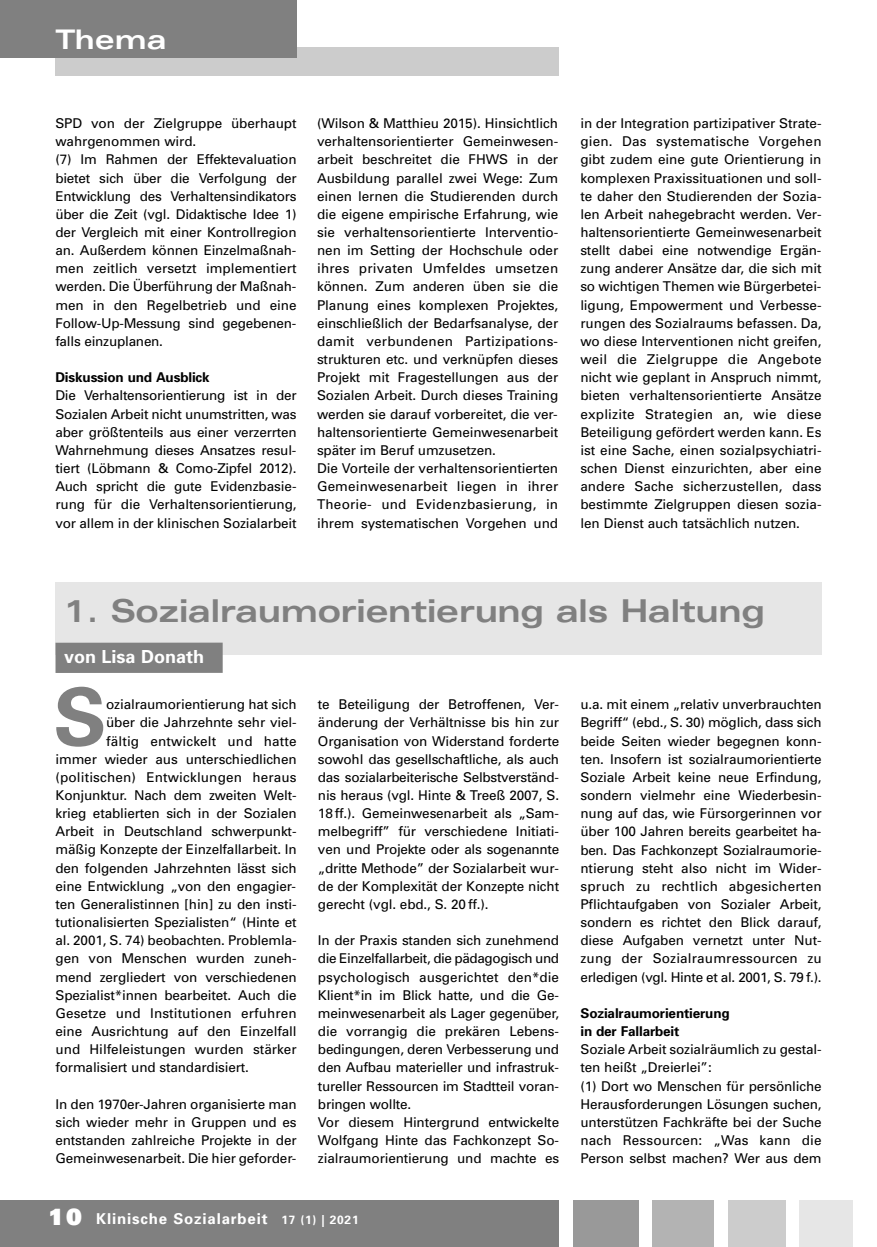
<style>
.page{position:relative;width:877px;height:1247px;background:#fff}
.page>*{position:absolute;margin:0;border:0;box-sizing:border-box;transform-origin:0 0}
.t1{font:700 79.8px "Univers";color:#808080}
.t2{font:700 expanded 31.5px "Univers";letter-spacing:-.015em;color:#808080}
.t3{font:700 expanded 27px "Univers";color:#fff}
.t4{font:700 18px "Univers";color:#fff}
.t5{font:700 15px "Univers";letter-spacing:.055em;color:#fff}
.t6{font:13.5px/18.1px "Univers";letter-spacing:-.01em;color:#000;text-align:justify}
.t7{font:13.5px "Univers";letter-spacing:.01em;color:#000}
.t8{font:700 13.5px/18.1px "Univers";letter-spacing:-.01em;color:#000}
.s1{font-weight:900;font-size:22.5px}
.s2{font-size:12px}
</style>
<div class="page">
<div style="left:55px;top:47px;width:503px;height:29px;background:#ccc"></div>
<div style="left:0;top:0;width:296px;height:58px;background:#808080"></div>
<div style="left:0;top:1199px;width:558px;height:47px;background:#808080"></div>
<div style="left:798px;top:1199px;width:53px;height:47px;background:#e6e6e6"></div>
<div style="left:727px;top:1199px;width:58px;height:47px;background:#ccc"></div>
<div style="left:652px;top:1199px;width:61px;height:47px;background:#b3b3b3"></div>
<div style="left:572px;top:1199px;width:66px;height:47px;background:#999"></div>
<div style="left:55px;top:582px;width:766px;height:72px;background:#e6e6e6"></div>
<div style="left:55px;top:642px;width:167px;height:31px;background:#808080"></div>
<h3 class="t3" style="left:55px;top:29px;width:113px">Thema</h3>
<p class="t6" style="left:55px;top:115px;width:242px;text-align:left">SPD von der Zielgruppe überhaupt wahrgenommen wird.<br>(7) Im Rahmen der Effektevaluation bie tet sich über die Verfolgung der Entwicklung des Verhaltensindikators über die Zeit (vgl. Didaktische Idee 1) der Vergleich mit einer Kontrollregion an. Außerdem können Einzelmaß nah - men zeitlich versetzt implementiert werden. Die Überführung der Maß nah - men in den Regelbetrieb und eine Follow-Up-Messung sind gegebenen&shy;falls einzuplanen.</p>
<p class="t8" style="left:55px;top:369px;width:156px">Diskussion und Ausblick</p>
<p class="t6" style="left:55px;top:388px;width:242px">Die Verhaltensorientierung ist in der Sozialen Arbeit nicht unumstritten, was aber größtenteils aus einer verzerrten Wahrnehmung dieses An sat zes resul&shy;tiert (Löbmann &amp; Como-Zip fel 2012).<br>Auch spricht die gute Evidenz basie - rung für die Verhaltens orientierung, vor allem in der klinischen Sozialarbeit</p>
<p class="t6" style="left:317px;top:115px;width:242px;text-align:left">(Wilson &amp; Mat thieu 2015). Hinsichtlich verhaltensorientierter Ge mein wesen - arbeit beschreitet die FHWS in der Ausbildung parallel zwei Wege: Zum einen lernen die Stu die renden durch die eigene empirische Erfahrung, wie sie verhaltensorientierte Inter ven tio - nen im Setting der Hoch schule oder ihres privaten Umfeldes umsetzen können. Zum anderen üben sie die Planung eines komplexen Pro jektes, einschließlich der Bedarfs ana lyse, der damit verbundenen Partizi pations - struk turen etc. und verknüpfen dieses Projekt mit Fragestellungen aus der Sozialen Arbeit. Durch dieses Training werden sie darauf vorbereitet, die ver&shy;haltensorientierte Gemein we sen arbeit später im Beruf umzusetzen.<br>Die Vorteile der verhaltensorientierten Gemeinwesenarbeit liegen in ihrer Theorie- und Evidenzbasierung, in ihrem systematischen Vorgehen und</p>
<p class="t6" style="left:580px;top:115px;width:242px">in der Integration partizipativer Stra te - gien. Das systematische Vorgehen gibt zu dem eine gute Orientierung in kom ple xen Praxissituationen und soll&shy;te daher den Studierenden der So zia - len Arbeit nahegebracht werden. Ver - hal tensorientierte Gemein wesenar beit stellt dabei eine notwendige Ergän - zung anderer Ansätze dar, die sich mit so wichtigen Themen wie Bürger be tei - ligung, Empowerment und Ver bes se - rungen des Sozialraums befassen. Da, wo diese Interventionen nicht grei fen, weil die Zielgruppe die An gebote nicht wie geplant in Anspruch nimmt, bieten verhaltensorientierte An sätze explizite Strategien an, wie diese Beteiligung gefördert werden kann. Es ist eine Sache, einen sozialpsychiatri&shy;schen Dienst einzurichten, aber eine andere Sache sicherzustellen, dass bestimmte Zielgruppen diesen sozia&shy;len Dienst auch tatsächlich nutzen.</p>
<h2 class="t2" style="left:64px;top:599px;width:701px">1. Sozialraumorientierung als Haltung</h2>
<h3 class="t4" style="left:64px;top:649px;width:142px">von Lisa Donath</h3>
<h1 class="t1" style="left:53px;top:687px;width:55px">S</h1>
<p class="t6" style="left:106px;top:696px;width:192px">ozialraumorientierung hat sich</p>
<p class="t6" style="left:106px;top:714px;width:192px">über die Jahrzehnte sehr viel -</p>
<p class="t7" style="left:106px;top:735px;width:192px">fäl tig entwickelt und hatte</p>
<p class="t6" style="left:55px;top:751px;width:242px">immer wieder aus unterschiedlichen</p>
<p class="t7" style="left:55px;top:772px;width:242px">(po litischen) Entwicklungen heraus</p>
<p class="t6" style="left:55px;top:787px;width:242px">Konjunktur. Nach dem zweiten Welt -</p>
<p class="t6" style="left:55px;top:805px;width:242px">krieg etablierten sich in der Sozialen</p>
<p class="t6" style="left:55px;top:823px;width:242px">Arbeit in Deutschland schwerpunkt-</p>
<p class="t6" style="left:55px;top:841px;width:242px">mäßig Kon zepte der Einzelfallarbeit. In</p>
<p class="t6" style="left:55px;top:859px;width:242px">den folgenden Jahrzehnten lässt sich</p>
<p class="t6" style="left:55px;top:878px;width:242px">eine Entwicklung „von den engagier-</p>
<p class="t6" style="left:55px;top:896px;width:242px">ten Generalistinnen [hin] zu den insti-</p>
<p class="t6" style="left:55px;top:914px;width:242px">tutionalisierten Spezialisten“ (Hinte et</p>
<p class="t6" style="left:55px;top:932px;width:242px">al. 2001, S. 74) beobachten. Problem la -</p>
<p class="t6" style="left:55px;top:950px;width:242px">gen von Menschen wurden zuneh-</p>
<p class="t6" style="left:55px;top:968px;width:242px">mend zergliedert von verschiedenen</p>
<p class="t6" style="left:55px;top:987px;width:242px">Spezialist*innen bearbeitet. Auch die</p>
<p class="t7" style="left:55px;top:1008px;width:242px">Gesetze und Institutionen erfuhren</p>
<p class="t6" style="left:55px;top:1023px;width:242px">eine Aus richtung auf den Einzelfall</p>
<p class="t6" style="left:55px;top:1041px;width:242px">und Hilfe leistungen wurden stärker</p>
<p class="t6" style="left:55px;top:1059px;width:195px">formalisiert und standardisiert.</p>
<p class="t6" style="left:55px;top:1095px;width:242px">In den 1970er-Jahren organisierte man sich wieder mehr in Gruppen und es entstanden zahlreiche Projekte in der Gemeinwesenarbeit. Die hier geforder-</p>
<p class="t6" style="left:318px;top:696px;width:242px">te Beteiligung der Betroffenen, Ver - änderung der Verhältnisse bis hin zur Organisation von Widerstand forderte sowohl das gesellschaftliche, als auch das sozialarbeiterische Selbstver ständ - nis heraus (vgl. Hinte &amp; Treeß 2007, S.<br>18 ff.). Gemeinwesenarbeit als „Sam - mel be griff” für verschiedene Ini tia ti - ven und Pro jekte oder als sogenannte „dritte Me thode” der Sozial arbeit wur - de der Kom plexität der Konzepte nicht ge recht (vgl. ebd., S. 20 ff.).</p>
<p class="t6" style="left:318px;top:932px;width:242px;text-align:left">In der Praxis standen sich zunehmend die Einzelfallarbeit, die pädagogisch und psychologisch ausgerichtet den*die Klient*in im Blick hatte, und die Ge - mein wesenarbeit als Lager gegenüber, die vorrangig die prekären Le bens - bedingungen, deren Verbesse rung und den Aufbau materieller und infrastruk&shy;tureller Ressourcen im Stadt teil voran&shy;bringen wollte.<br>Vor diesem Hintergrund entwickelte Wolfgang Hinte das Fachkonzept So - zial raumorientierung und machte es</p>
<p class="t5" style="left:49px;top:1212px;width:311px"><span class="s1">10</span> Klinische Sozialarbeit <span class="s2">17 (1) | 2021</span></p>
<p class="t6" style="left:580px;top:696px;width:242px">u.a. mit einem „relativ unverbrauchten Begriff“ (ebd., S. 30) möglich, dass sich beide Seiten wieder begegnen konn&shy;ten. Insofern ist sozialraumorientierte Soziale Arbeit keine neue Erfindung, sondern vielmehr eine Wie der be sin - nung auf das, wie Fürsorge rinnen vor über 100 Jahren bereits ge arbeitet ha - ben. Das Fachkonzept Sozial raum orie - ntierung steht also nicht im Wider - spruch zu rechtlich abgesicherten Pflicht aufgaben von Sozialer Ar beit, sondern es richtet den Blick darauf, diese Aufgaben vernetzt unter Nut - zung der Sozialraum res sour cen zu erledigen (vgl. Hinte et al. 2001, S. 79 f.).</p>
<p class="t8" style="left:580px;top:1005px;width:151px">Sozialraumorientierung in der Fallarbeit</p>
<p class="t6" style="left:580px;top:1041px;width:242px;text-align:left">Soziale Arbeit sozialräumlich zu gestal&shy;ten heißt „Dreierlei”:<br>(1) Dort wo Menschen für persönliche Herausforderungen Lösungen suchen, unterstützen Fachkräfte bei der Suche nach Ressourcen: „Was kann die Person selbst machen? Wer aus dem</p>
</div>
